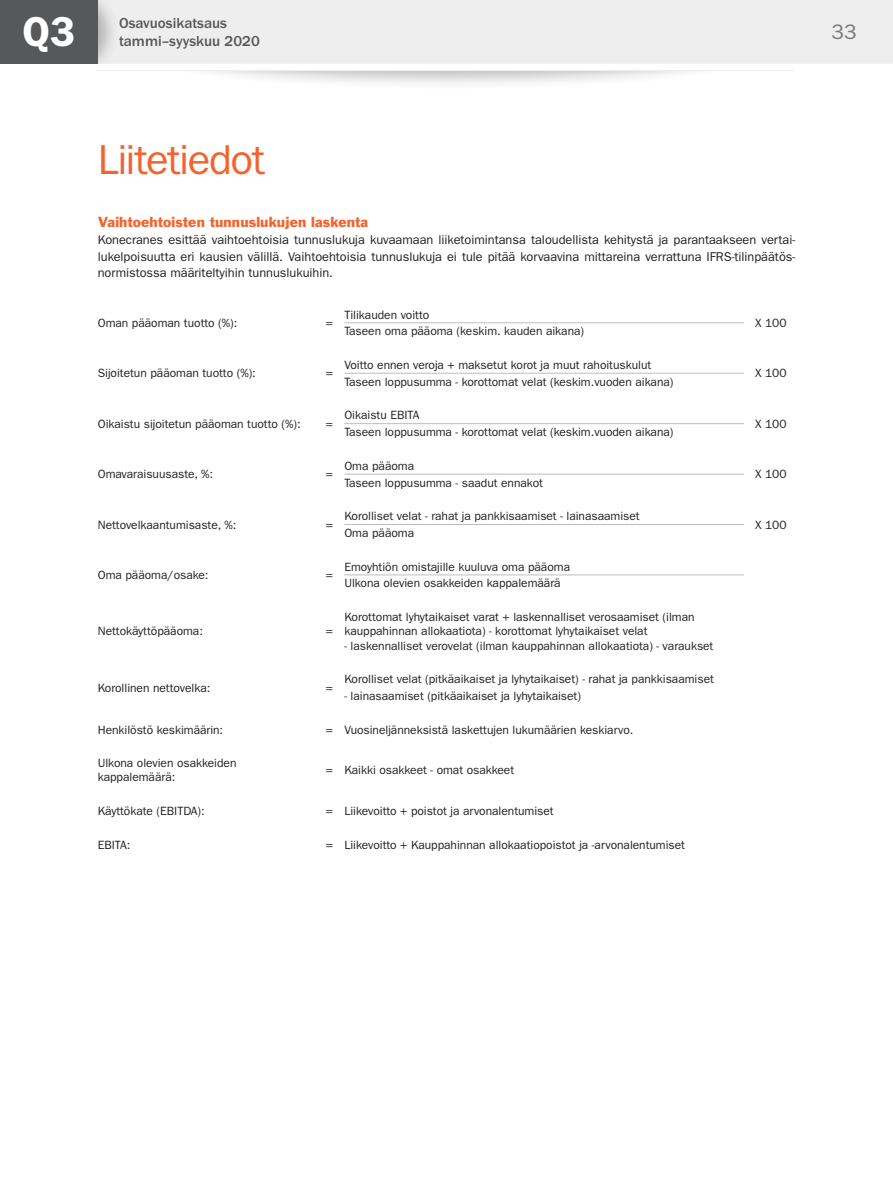
<style>
.page{position:relative;width:893px;height:1191px;background:#fff}
.page>*{position:absolute;margin:0;border:0;box-sizing:border-box;transform-origin:0 0}
.t1{font:42px "ITC Franklin Gothic Std";letter-spacing:-.035em;color:#f2642f}
.t2{font:600 42px "ITC Franklin Gothic Std";color:#fff}
.t3{font:21px "ITC Franklin Gothic Std";color:#76787b}
.t4{font:500 15px/18px "ITC Franklin Gothic Std";color:#57585a}
.t5{font:13.5px "Franklin Gothic Std";letter-spacing:.01em;color:#f2642f}
.P_1_base{font:12.75px/17px "ITC Franklin Gothic Std";letter-spacing:-.005em;color:#231f20;text-align:justify}
.Table_1_le{font:12px/14.2px "ITC Franklin Gothic Std";letter-spacing:-.005em;color:#231f20}
.Table_2_ri{font:12px "ITC Franklin Gothic Std";letter-spacing:-.005em;color:#231f20}
</style>
<div class="page">
<div style="left:138px;top:2px;width:623px;height:89px;background:#231f20;opacity:.3"></div>
<div style="left:0;top:53px;width:893px;height:17px;background:#fff"></div>
<div style="left:120px;top:0;width:773px;height:64px;background:#eeeeef"></div>
<div style="left:98px;top:0;width:22px;height:64px;background:#231f20;opacity:.3"></div>
<hr style="left:344px;top:322px;width:400px;height:1px;background:#bcbdc0">
<hr style="left:344px;top:373px;width:400px;height:1px;background:#bcbdc0">
<hr style="left:344px;top:423px;width:400px;height:1px;background:#bcbdc0">
<hr style="left:344px;top:474px;width:400px;height:1px;background:#bcbdc0">
<hr style="left:344px;top:524px;width:400px;height:1px;background:#bcbdc0">
<hr style="left:344px;top:574px;width:400px;height:1px;background:#bcbdc0">
<div style="left:0;top:0;width:98px;height:64px;background:#57585a"></div>
<h1 class="t2" style="left:22px;top:7px;width:54px">Q3</h1>
<p class="t4" style="left:119px;top:14px;width:142px">Osavuosikatsaus tammi–syyskuu 2020</p>
<h2 class="t3" style="left:831px;top:20px;width:27px">33</h2>
<p class="t1" style="left:98px;top:136px;width:169px">Liitetiedot</p>
<p class="t5" style="left:98px;top:213px;width:272px">Vaihtoehtoisten tunnuslukujen laskenta</p>
<p class="P_1_base" style="left:98px;top:231px;width:699px">Konecranes esittää vaihtoehtoisia tunnuslukuja kuvaamaan liiketoimintansa taloudellista kehitystä ja parantaakseen vertai&shy;lukelpoisuutta eri kausien välillä. Vaihtoehtoisia tunnuslukuja ei tule pitää korvaavina mittareina verrattuna IFRS-tilinpäätös&shy;normistossa määriteltyihin tunnuslukuihin.</p>
<p class="Table_1_le" style="left:98px;top:316px;width:141px">Oman pääoman tuotto (%):</p>
<p class="Table_2_ri" style="left:326px;top:316px;width:9px">=</p>
<p class="Table_1_le" style="left:344px;top:307px;width:86px">Tilikauden voitto</p>
<p class="Table_2_ri" style="left:755px;top:316px;width:33px">X 100</p>
<p class="Table_1_le" style="left:344px;top:324px;width:241px">Taseen oma pääoma (keskim. kauden aikana)</p>
<p class="Table_1_le" style="left:98px;top:366px;width:160px">Sijoitetun pääoman tuotto (%):</p>
<p class="Table_2_ri" style="left:326px;top:366px;width:9px">=</p>
<p class="Table_1_le" style="left:98px;top:417px;width:204px">Oikaistu sijoitetun pääoman tuotto (%):</p>
<p class="Table_2_ri" style="left:326px;top:417px;width:9px">=</p>
<p class="Table_1_le" style="left:98px;top:467px;width:117px">Omavaraisuusaste, %:</p>
<p class="Table_2_ri" style="left:326px;top:467px;width:9px">=</p>
<p class="Table_1_le" style="left:98px;top:517px;width:140px">Nettovelkaantumisaste, %:</p>
<p class="Table_2_ri" style="left:326px;top:517px;width:9px">=</p>
<p class="Table_1_le" style="left:98px;top:568px;width:112px">Oma pääoma/osake:</p>
<p class="Table_2_ri" style="left:326px;top:568px;width:9px">=</p>
<p class="Table_1_le" style="left:98px;top:624px;width:107px">Nettokäyttöpääoma:</p>
<p class="Table_2_ri" style="left:326px;top:624px;width:9px">=</p>
<p class="Table_1_le" style="left:98px;top:680px;width:114px">Korollinen nettovelka:</p>
<p class="Table_2_ri" style="left:326px;top:680px;width:9px">=</p>
<p class="Table_1_le" style="left:344px;top:358px;width:308px">Voitto ennen veroja + maksetut korot ja muut rahoituskulut</p>
<p class="Table_1_le" style="left:344px;top:375px;width:331px">Taseen loppusumma - korottomat velat (keskim.vuoden aikana)</p>
<p class="Table_1_le" style="left:344px;top:408px;width:77px">Oikaistu EBITA</p>
<p class="Table_1_le" style="left:344px;top:425px;width:331px">Taseen loppusumma - korottomat velat (keskim.vuoden aikana)</p>
<p class="Table_1_le" style="left:344px;top:459px;width:71px">Oma pääoma</p>
<p class="Table_1_le" style="left:344px;top:475px;width:200px">Taseen loppusumma - saadut ennakot</p>
<p class="Table_1_le" style="left:344px;top:509px;width:297px">Korolliset velat - rahat ja pankkisaamiset - lainasaamiset</p>
<p class="Table_1_le" style="left:344px;top:526px;width:71px">Oma pääoma</p>
<p class="Table_1_le" style="left:344px;top:559px;width:227px">Emoyhtiön omistajille kuuluva oma pääoma</p>
<p class="Table_1_le" style="left:344px;top:576px;width:218px">Ulkona olevien osakkeiden kappalemäärä</p>
<p class="Table_1_le" style="left:344px;top:610px;width:352px">Korottomat lyhytaikaiset varat + laskennalliset verosaamiset (ilman kauppahinnan allokaatiota) - korottomat lyhytaikaiset velat</p>
<p class="Table_1_le" style="left:344px;top:638px;width:371px">- laskennalliset verovelat (ilman kauppahinnan allokaatiota) - varaukset</p>
<p class="Table_1_le" style="left:344px;top:672px;width:371px">Korolliset velat (pitkäaikaiset ja lyhytaikaiset) - rahat ja pankkisaamiset</p>
<p class="Table_1_le" style="left:344px;top:689px;width:238px">- lainasaamiset (pitkäaikaiset ja lyhytaikaiset)</p>
<p class="Table_1_le" style="left:98px;top:722px;width:127px">Henkilöstö keskimäärin:</p>
<p class="Table_2_ri" style="left:326px;top:722px;width:9px">=</p>
<p class="Table_1_le" style="left:344px;top:722px;width:290px">Vuosineljänneksistä laskettujen lukumäärien keskiarvo.</p>
<p class="Table_1_le" style="left:98px;top:756px;width:140px">Ulkona olevien osakkeiden kappalemäärä:</p>
<p class="Table_2_ri" style="left:326px;top:763px;width:9px">=</p>
<p class="Table_1_le" style="left:344px;top:763px;width:171px">Kaikki osakkeet - omat osakkeet</p>
<p class="Table_1_le" style="left:98px;top:804px;width:109px">Käyttökate (EBITDA):</p>
<p class="Table_2_ri" style="left:326px;top:804px;width:9px">=</p>
<p class="Table_1_le" style="left:344px;top:804px;width:211px">Liikevoitto + poistot ja arvonalentumiset</p>
<p class="Table_1_le" style="left:98px;top:837px;width:34px">EBITA:</p>
<p class="Table_2_ri" style="left:326px;top:837px;width:9px">=</p>
<p class="Table_1_le" style="left:344px;top:837px;width:342px">Liikevoitto + Kauppahinnan allokaatiopoistot ja -arvonalentumiset</p>
<p class="Table_2_ri" style="left:755px;top:366px;width:33px">X 100</p>
<p class="Table_2_ri" style="left:755px;top:417px;width:33px">X 100</p>
<p class="Table_2_ri" style="left:755px;top:467px;width:33px">X 100</p>
<p class="Table_2_ri" style="left:755px;top:517px;width:33px">X 100</p>
</div>
